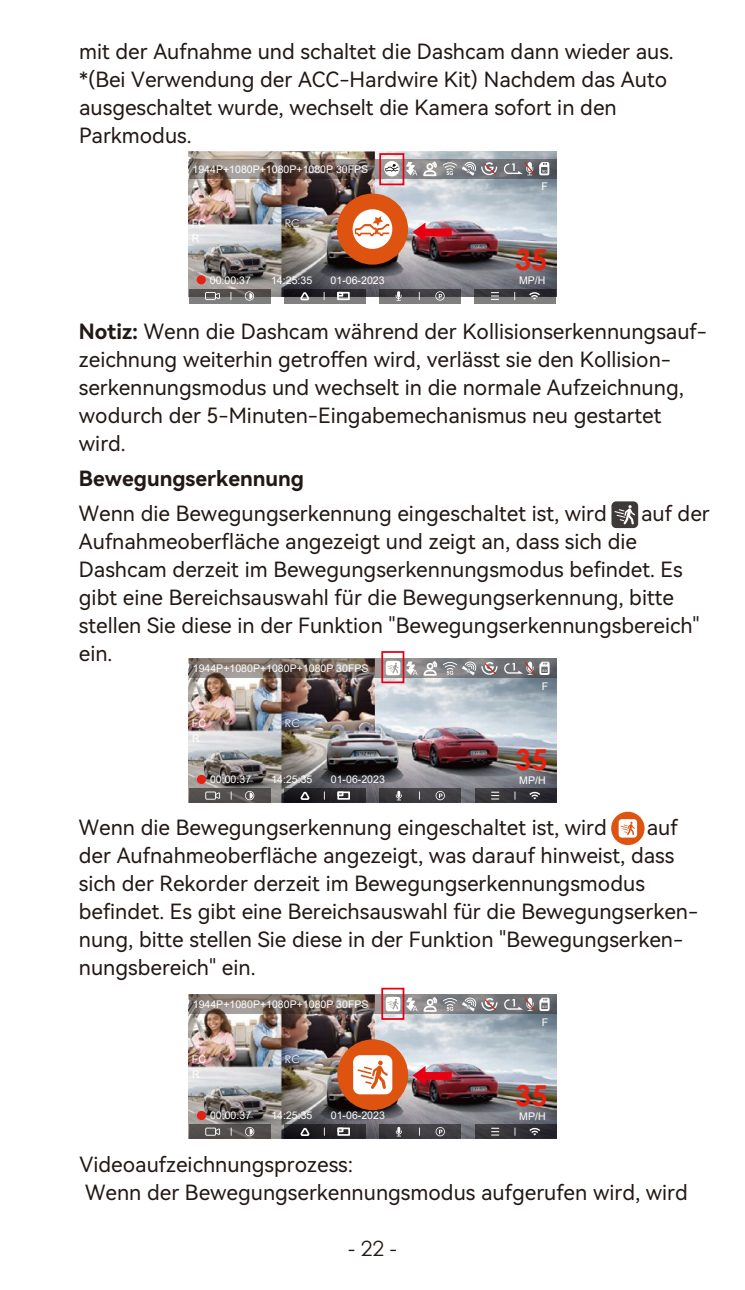
<style>
.page{position:relative;width:745px;height:1290px;background:#fff}
.page>*{position:absolute;margin:0;border:0;box-sizing:border-box;transform-origin:0 0}
.t1{font:700 28.7px "Century Gothic";color:#e72110}
.t2{font:21px/28px "Harmony OS Sans SC";color:#221815}
.t3{font:21px "Harmony OS Sans SC Bold";color:#221815}
.t4{font:21px "Century Gothic";color:#221815}
.t5{font:10.5px/15.4px "Arial";color:#fff}
.t6{font:10.5px "Century Gothic";color:#fff}
.s1{font-family:"Harmony OS Sans SC Bold"}
</style>
<div class="page">
<img style="left:189px;top:678px;width:367px;height:125px">
<img style="left:189px;top:152px;width:367px;height:144px">
<svg style="left:611px;top:501px;width:26px;height:27px"></svg>
<svg style="left:610px;top:812px;width:34px;height:33px"></svg>
<svg style="left:618px;top:819px;width:18px;height:18px"></svg>
<img style="left:189px;top:1014px;width:367px;height:125px">
<div style="left:197px;top:1111px;width:9px;height:9px;background:#e72110;border-radius:50%"></div>
<svg style="left:284px;top:1124px;width:81px;height:15px"></svg>
<div style="left:337px;top:1127px;width:13px;height:9px;border:2px solid #fff"></div>
<svg style="left:337px;top:1127px;width:6px;height:5px"></svg>
<svg style="left:298px;top:1126px;width:12px;height:11px"></svg>
<svg style="left:189px;top:1124px;width:81px;height:15px"></svg>
<svg style="left:245px;top:1127px;width:9px;height:9px"></svg>
<svg style="left:249px;top:1128px;width:4px;height:7px"></svg>
<svg style="left:205px;top:1127px;width:11px;height:9px"></svg>
<svg style="left:215px;top:1128px;width:5px;height:7px"></svg>
<svg style="left:379px;top:1124px;width:82px;height:15px"></svg>
<svg style="left:395px;top:1127px;width:6px;height:9px"></svg>
<svg style="left:435px;top:1127px;width:9px;height:9px"></svg>
<svg style="left:438px;top:1129px;width:4px;height:5px"></svg>
<svg style="left:474px;top:1124px;width:82px;height:15px"></svg>
<svg style="left:491px;top:1128px;width:8px;height:7px"></svg>
<svg style="left:529px;top:1127px;width:11px;height:8px"></svg>
<svg style="left:189px;top:994px;width:367px;height:20px;background:#7a716b"></svg>
<svg style="left:406px;top:996px;width:91px;height:17px;background:#9e9c9e"></svg>
<svg style="left:504px;top:998px;width:45px;height:13px"></svg>
<svg style="left:385px;top:997px;width:15px;height:14px"></svg>
<div style="left:337px;top:1039px;width:71px;height:71px;background:#dd530f;border-radius:50%"></div>
<svg style="left:353px;top:1055px;width:39px;height:39px;background:#f8dccf"></svg>
<svg style="left:412px;top:1066px;width:39px;height:19px"></svg>
<div style="left:381px;top:988px;width:23px;height:32px;border:2px solid #e60012"></div>
<div style="left:197px;top:775px;width:9px;height:9px;background:#e72110;border-radius:50%"></div>
<svg style="left:284px;top:788px;width:81px;height:15px"></svg>
<div style="left:337px;top:791px;width:13px;height:9px;border:2px solid #fff"></div>
<svg style="left:337px;top:791px;width:6px;height:5px"></svg>
<svg style="left:298px;top:790px;width:12px;height:11px"></svg>
<svg style="left:189px;top:788px;width:81px;height:15px"></svg>
<svg style="left:245px;top:791px;width:9px;height:9px"></svg>
<svg style="left:249px;top:792px;width:4px;height:7px"></svg>
<svg style="left:205px;top:791px;width:11px;height:9px"></svg>
<svg style="left:215px;top:792px;width:5px;height:7px"></svg>
<svg style="left:379px;top:788px;width:82px;height:15px"></svg>
<svg style="left:395px;top:791px;width:6px;height:9px"></svg>
<svg style="left:435px;top:791px;width:9px;height:9px"></svg>
<svg style="left:438px;top:793px;width:4px;height:5px"></svg>
<svg style="left:474px;top:788px;width:82px;height:15px"></svg>
<svg style="left:491px;top:792px;width:8px;height:7px"></svg>
<svg style="left:529px;top:791px;width:11px;height:8px"></svg>
<svg style="left:189px;top:658px;width:367px;height:20px;background:#7a716b"></svg>
<svg style="left:406px;top:660px;width:91px;height:17px;background:#9e9c9e"></svg>
<svg style="left:504px;top:662px;width:45px;height:13px"></svg>
<svg style="left:385px;top:661px;width:15px;height:14px"></svg>
<div style="left:381px;top:651px;width:23px;height:32px;border:2px solid #e60012"></div>
<div style="left:196px;top:275px;width:10px;height:9px;background:#e72110;border-radius:50%"></div>
<svg style="left:284px;top:289px;width:81px;height:14px"></svg>
<div style="left:337px;top:292px;width:12px;height:8px;border:2px solid #fff"></div>
<svg style="left:337px;top:292px;width:6px;height:5px"></svg>
<svg style="left:298px;top:290px;width:11px;height:11px"></svg>
<svg style="left:189px;top:289px;width:81px;height:14px"></svg>
<svg style="left:244px;top:291px;width:10px;height:10px"></svg>
<svg style="left:249px;top:293px;width:3px;height:6px"></svg>
<svg style="left:205px;top:292px;width:11px;height:8px"></svg>
<svg style="left:215px;top:293px;width:5px;height:6px"></svg>
<svg style="left:379px;top:289px;width:81px;height:14px"></svg>
<svg style="left:395px;top:291px;width:6px;height:10px"></svg>
<svg style="left:435px;top:291px;width:9px;height:10px"></svg>
<svg style="left:438px;top:294px;width:4px;height:4px"></svg>
<svg style="left:474px;top:289px;width:82px;height:14px"></svg>
<svg style="left:490px;top:292px;width:8px;height:8px"></svg>
<svg style="left:528px;top:291px;width:11px;height:9px"></svg>
<div style="left:337px;top:194px;width:71px;height:71px;background:#dd530f;border-radius:50%"></div>
<svg style="left:352px;top:209px;width:40px;height:40px"></svg>
<svg style="left:189px;top:159px;width:367px;height:19px;background:#736964"></svg>
<svg style="left:384px;top:161px;width:15px;height:15px"></svg>
<svg style="left:406px;top:159px;width:91px;height:18px;background:#9b9a9c"></svg>
<svg style="left:503px;top:162px;width:46px;height:13px"></svg>
<svg style="left:412px;top:222px;width:39px;height:20px"></svg>
<div style="left:379px;top:153px;width:25px;height:32px;border:2px solid #e60012"></div>
<p class="t2" style="left:79px;top:37px;width:595px">mit der Aufnahme und schaltet die Dashcam dann wieder aus. *(Bei Verwendung der ACC-Hardwire Kit) Nachdem das Auto ausgeschaltet wurde, wechselt die Kamera sofort in den Parkmodus.</p>
<p class="t5" style="left:192px;top:161px;width:177px">1944P+1080P+1080P+1080P 30FPS</p>
<p class="t5" style="left:191px;top:216px;width:16px">FC<br>R</p>
<p class="t6" style="left:284px;top:216px;width:16px">RC</p>
<p class="t5" style="left:541px;top:178px;width:8px">F</p>
<h1 class="t1" style="left:514px;top:238px;width:34px">35</h1>
<p class="t5" style="left:210px;top:272px;width:43px">00:00:37</p>
<p class="t5" style="left:271px;top:272px;width:43px">14:25:35</p>
<p class="t5" style="left:330px;top:272px;width:56px">01-06-2023</p>
<p class="t5" style="left:518px;top:272px;width:28px">MP/H</p>
<p class="t2" style="left:79px;top:317px;width:629px"><span class="s1">Notiz:</span> Wenn die Dashcam während der Kollisionserkennungsauf&shy;zeichnung weiterhin getroffen wird, verlässt sie den Kollision&shy;serkennungsmodus und wechselt in die normale Aufzeichnung, wodurch der 5-Minuten-Eingabemechanismus neu gestartet wird.</p>
<p class="t3" style="left:79px;top:464px;width:226px">Bewegungserkennung</p>
<p class="t2" style="left:79px;top:499px;width:529px">Wenn die Bewegungserkennung eingeschaltet ist, wird</p>
<p class="t2" style="left:640px;top:499px;width:70px">auf der</p>
<p class="t2" style="left:79px;top:527px;width:622px">Aufnahmeoberfläche angezeigt und zeigt an, dass sich die Dashcam derzeit im Bewegungserkennungsmodus befindet. Es gibt eine Bereichsauswahl für die Bewegungserkennung, bitte stellen Sie diese in der Funktion "Bewegungserkennungsbereich" ein.</p>
<p class="t5" style="left:193px;top:661px;width:177px">1944P+1080P+1080P+1080P 30FPS</p>
<p class="t5" style="left:192px;top:715px;width:16px">FC<br>R</p>
<p class="t6" style="left:285px;top:715px;width:16px">RC</p>
<p class="t5" style="left:541px;top:678px;width:8px">F</p>
<h1 class="t1" style="left:515px;top:737px;width:34px">35</h1>
<p class="t5" style="left:210px;top:772px;width:43px">00:00:37</p>
<p class="t5" style="left:271px;top:772px;width:43px">14:25:35</p>
<p class="t5" style="left:330px;top:772px;width:56px">01-06-2023</p>
<p class="t5" style="left:519px;top:772px;width:28px">MP/H</p>
<p class="t2" style="left:79px;top:813px;width:620px;text-indent:567px">auf der Aufnahmeoberfläche angezeigt, was darauf hinweist, dass sich der Rekorder derzeit im Bewegungserkennungsmodus befindet. Es gibt eine Bereichsauswahl für die Bewegungserken&shy;nung, bitte stellen Sie diese in der Funktion "Bewegungserken&shy;nungsbereich" ein.</p>
<p class="t2" style="left:79px;top:813px;width:529px">Wenn die Bewegungserkennung eingeschaltet ist, wird</p>
<p class="t5" style="left:193px;top:997px;width:177px">1944P+1080P+1080P+1080P 30FPS</p>
<p class="t5" style="left:192px;top:1051px;width:16px">FC<br>R</p>
<p class="t6" style="left:285px;top:1051px;width:16px">RC</p>
<p class="t5" style="left:541px;top:1014px;width:8px">F</p>
<h1 class="t1" style="left:515px;top:1073px;width:34px">35</h1>
<p class="t5" style="left:210px;top:1108px;width:43px">00:00:37</p>
<p class="t5" style="left:271px;top:1108px;width:43px">14:25:35</p>
<p class="t5" style="left:330px;top:1108px;width:56px">01-06-2023</p>
<p class="t5" style="left:519px;top:1108px;width:28px">MP/H</p>
<p class="t2" style="left:80px;top:1149px;width:609px">Videoaufzeichnungsprozess:<br>Wenn der Bewegungserkennungsmodus aufgerufen wird, wird</p>
<p class="t4" style="left:348px;top:1233px;width:50px">- 22 -</p>
</div>
